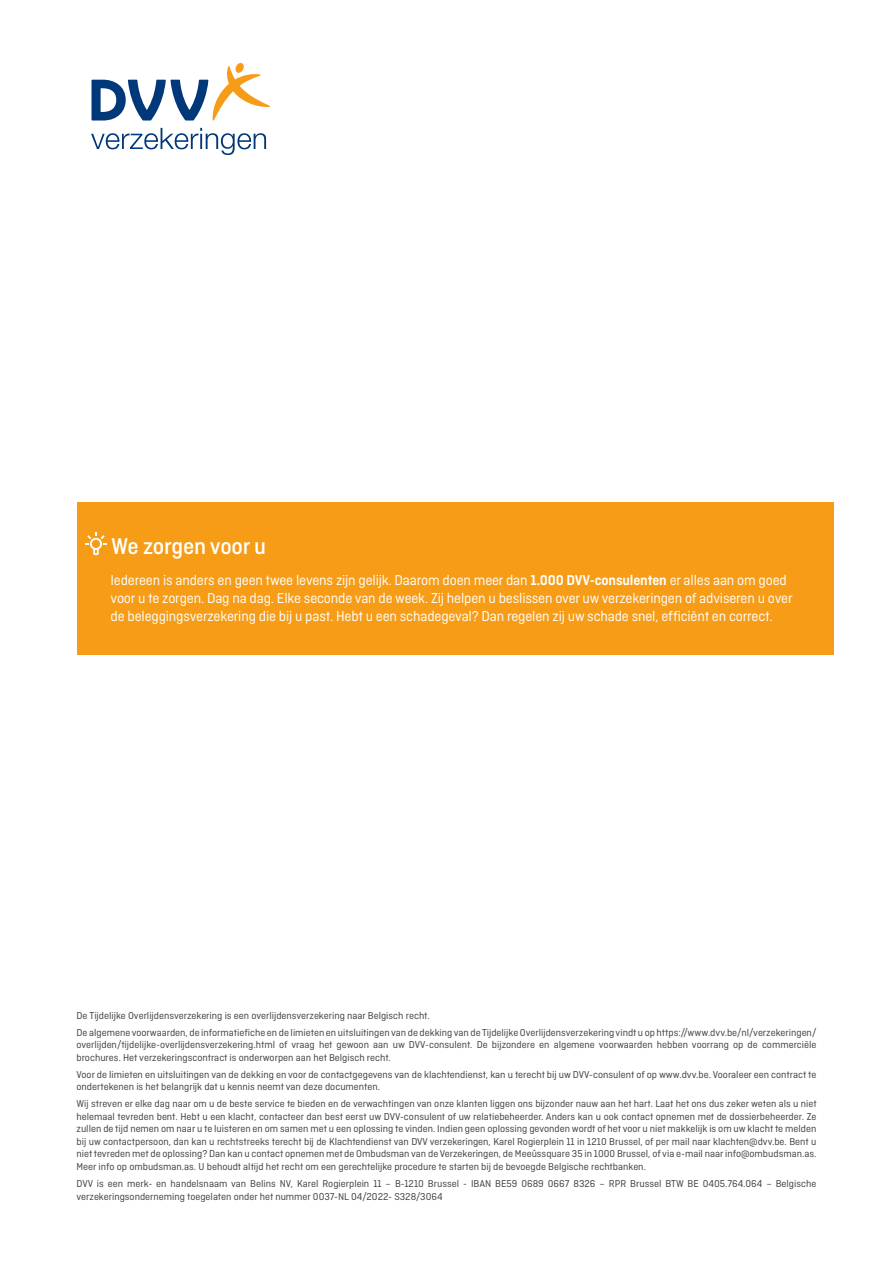
<style>
.page{position:relative;width:893px;height:1263px;background:#fff}
.page>*{position:absolute;margin:0;border:0;box-sizing:border-box;transform-origin:0 0}
.t1{font:500 24px "Ciutadella";letter-spacing:-.01em;color:#fff}
.t2{font:15px/18px "Ciutadella";letter-spacing:-.01em;color:#fff}
.t3{font:10.5px/12.6px "Ciutadella";color:#423f3d}
.s1{font-weight:600}
</style>
<div class="page">
<div style="left:77px;top:502px;width:756px;height:153px;background:#f69c17"></div>
<svg style="left:85px;top:532px;width:22px;height:23px"></svg>
<svg style="left:92px;top:63px;width:178px;height:58px"></svg>
<svg style="left:91px;top:128px;width:175px;height:27px"></svg>
<h1 class="t1" style="left:111px;top:533px;width:157px">We zorgen voor u</h1>
<p class="t2" style="left:111px;top:571px;width:684px">Iedereen is anders en geen twee levens zijn gelijk. Daarom doen meer dan <span class="s1">1.000 DVV-consulenten</span> er alles aan om goed voor u te zorgen. Dag na dag. Elke seconde van de week. Zij helpen u beslissen over uw verzekeringen of adviseren u over de beleggingsverzekering die bij u past. Hebt u een schadegeval? Dan regelen zij uw schade snel, efficiënt en correct.</p>
<p class="t3" style="left:77px;top:1007px;width:741px;line-height:16.8px">De Tijdelijke Overlijdensverzekering is een overlijdensverzekering naar Belgisch recht.<br>De algemene voorwaarden, de informatiefiche en de limieten en uitsluitingen van de dekking van de Tijdelijke Overlijdensverzekering vindt u op https://www.dvv.be/nl/verzekeringen/</p>
<p class="t3" style="left:77px;top:1038px;width:741px">overlijden/tijdelijke-overlijdensverzekering.html of vraag het gewoon aan uw DVV-consulent. De bijzondere en algemene voorwaarden hebben voorrang op de commerciële brochures. Het verzekeringscontract is onderworpen aan het Belgisch recht.</p>
<p class="t3" style="left:77px;top:1068px;width:741px">Voor de limieten en uitsluitingen van de dekking en voor de contactgegevens van de klachtendienst, kan u terecht bij uw DVV-consulent of op www.dvv.be. Vooraleer een contract te ondertekenen is het belangrijk dat u kennis neemt van deze documenten.</p>
<p class="t3" style="left:77px;top:1097px;width:742px;text-align:justify">Wij streven er elke dag naar om u de beste service te bieden en de verwachtingen van onze klanten liggen ons bijzonder nauw aan het hart. Laat het ons dus zeker weten als u niet helemaal tevreden bent. Hebt u een klacht, contacteer dan best eerst uw DVV-consulent of uw relatiebeheerder. Anders kan u ook contact opnemen met de dossierbeheerder. Ze zullen de tijd nemen om naar u te luisteren en om samen met u een oplossing te vinden. Indien geen oplossing gevonden wordt of het voor u niet makkelijk is om uw klacht te melden bij uw contactpersoon, dan kan u rechtstreeks terecht bij de Klachtendienst van DVV verzekeringen, Karel Rogierplein 11 in 1210 Brussel, of per mail naar klachten@dvv.be. Bent u niet tevreden met de oplossing? Dan kan u contact opnemen met de Ombudsman van de Verzekeringen, de Meeûssquare 35 in 1000 Brussel, of via e-mail naar info@ombudsman.as.<br>Meer info op ombudsman.as. U behoudt altijd het recht om een gerechtelijke procedure te starten bij de bevoegde Belgische rechtbanken.</p>
<p class="t3" style="left:77px;top:1177px;width:741px">DVV is een merk- en handelsnaam van Belins NV, Karel Rogierplein 11 – B-1210 Brussel - IBAN BE59 0689 0667 8326 – RPR Brussel BTW BE 0405.764.064 – Belgische verzekeringsonderneming toegelaten onder het nummer 0037-NL 04/2022- S328/3064</p>
</div>
